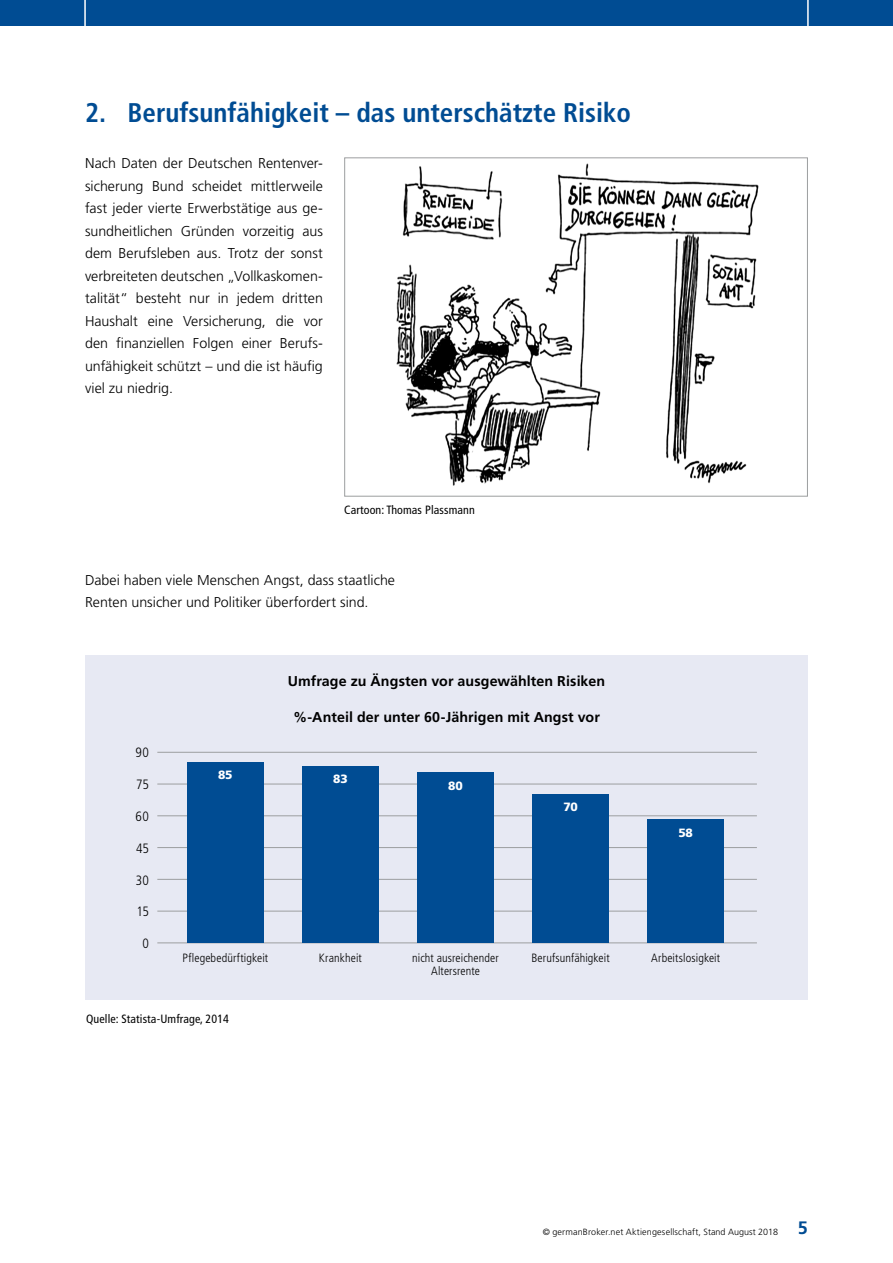
<style>
.page{position:relative;width:893px;height:1263px;background:#fff}
.page>*{position:absolute;margin:0;border:0;box-sizing:border-box;transform-origin:0 0}
.t1{font:700 condensed 27px "Frutiger";color:#004c93}
.t2{font:300 14.25px/22.5px "Frutiger";color:#000;text-align:justify}
.t3{font:700 14.25px "Frutiger";letter-spacing:.005em;color:#000}
.t4{font:300 condensed 13.5px "Frutiger";letter-spacing:-.005em;color:#000}
.t5{font:300 condensed 12px/13.5px "Frutiger";letter-spacing:.01em;color:#000;text-align:center}
.t6{font:condensed 12px "Frutiger";letter-spacing:.01em;color:#000}
.t7{font:900 12px "Frutiger";letter-spacing:-.015em;color:#fff}
.t8{font:300 9px "Frutiger";letter-spacing:.015em;color:#000}
.s1{font-weight:700;font-size:18px;color:#004c93}
</style>
<div class="page">
<div style="left:0;top:0;width:893px;height:26px;background:#004c93"></div>
<hr style="left:84px;top:0;width:2px;height:34px;background:#fff">
<hr style="left:807px;top:0;width:2px;height:34px;background:#fff">
<div style="left:85px;top:655px;width:723px;height:344px;background:#e7e9f3"></div>
<hr style="left:157px;top:942px;width:600px;height:1px;background:#9c9e9f">
<hr style="left:157px;top:911px;width:600px;height:1px;background:#9c9e9f">
<hr style="left:157px;top:879px;width:600px;height:1px;background:#9c9e9f">
<hr style="left:157px;top:847px;width:600px;height:1px;background:#9c9e9f">
<hr style="left:157px;top:815px;width:600px;height:1px;background:#9c9e9f">
<hr style="left:157px;top:752px;width:600px;height:1px;background:#9c9e9f">
<hr style="left:157px;top:784px;width:600px;height:1px;background:#9c9e9f">
<img style="left:396px;top:163px;width:363px;height:323px">
<div style="left:344px;top:157px;width:464px;height:340px;border:1px solid #9c9e9f"></div>
<div style="left:187px;top:762px;width:77px;height:181px;background:#004c93"></div>
<div style="left:302px;top:766px;width:77px;height:177px;background:#004c93"></div>
<div style="left:417px;top:773px;width:77px;height:170px;background:#004c93"></div>
<div style="left:532px;top:794px;width:77px;height:149px;background:#004c93"></div>
<div style="left:647px;top:819px;width:77px;height:124px;background:#004c93"></div>
<h1 class="t1" style="left:85px;top:97px;width:547px">2. Berufsunfähigkeit – das unterschätzte Risiko</h1>
<p class="t2" style="left:85px;top:152px;width:239px">Nach Daten der Deutschen Rentenver&shy;sicherung Bund scheidet mittlerweile fast jeder vierte Erwerbstätige aus ge&shy;sundheitlichen Gründen vorzeitig aus dem Berufsleben aus. Trotz der sonst verbreiteten deutschen „Vollkaskomen&shy;talität“ besteht nur in jedem dritten Haushalt eine Versicherung, die vor den finanziellen Folgen einer Berufs&shy;unfähigkeit schützt – und die ist häufig viel zu niedrig.</p>
<p class="t6" style="left:344px;top:503px;width:132px">Cartoon: Thomas Plassmann</p>
<p class="t2" style="left:85px;top:569px;width:312px">Dabei haben viele Menschen Angst, dass staatliche<br>Renten unsicher und Politiker überfordert sind.</p>
<p class="t4" style="left:136px;top:745px;width:15px">90</p>
<p class="t4" style="left:136px;top:776px;width:14px">75</p>
<p class="t4" style="left:136px;top:808px;width:15px">60</p>
<p class="t4" style="left:136px;top:840px;width:14px">45</p>
<p class="t4" style="left:136px;top:872px;width:15px">30</p>
<p class="t4" style="left:137px;top:904px;width:14px">15</p>
<p class="t4" style="left:142px;top:936px;width:8px">0</p>
<p class="t7" style="left:218px;top:768px;width:16px">85</p>
<p class="t5" style="left:182px;top:951px;width:87px">Pflegebedürftigkeit</p>
<p class="t6" style="left:86px;top:1012px;width:144px">Quelle: Statista-Umfrage, 2014</p>
<p class="t3" style="left:288px;top:672px;width:319px">Umfrage zu Ängsten vor ausgewählten Risiken</p>
<p class="t3" style="left:293px;top:708px;width:308px">%-Anteil der unter 60-Jährigen mit Angst vor</p>
<p class="t7" style="left:333px;top:772px;width:16px">83</p>
<p class="t7" style="left:448px;top:778px;width:16px">80</p>
<p class="t7" style="left:563px;top:800px;width:16px">70</p>
<p class="t5" style="left:319px;top:951px;width:44px">Krankheit</p>
<p class="t5" style="left:412px;top:951px;width:88px">nicht ausreichender<br>Altersrente</p>
<p class="t5" style="left:531px;top:951px;width:80px">Berufsunfähigkeit</p>
<p class="t7" style="left:678px;top:825px;width:16px">58</p>
<p class="t5" style="left:651px;top:951px;width:70px">Arbeitslosigkeit</p>
<p class="t8" style="left:543px;top:1226px;width:267px">© germanBroker.net Aktiengesellschaft, Stand August 2018 <span class="s1">5</span></p>
</div>
